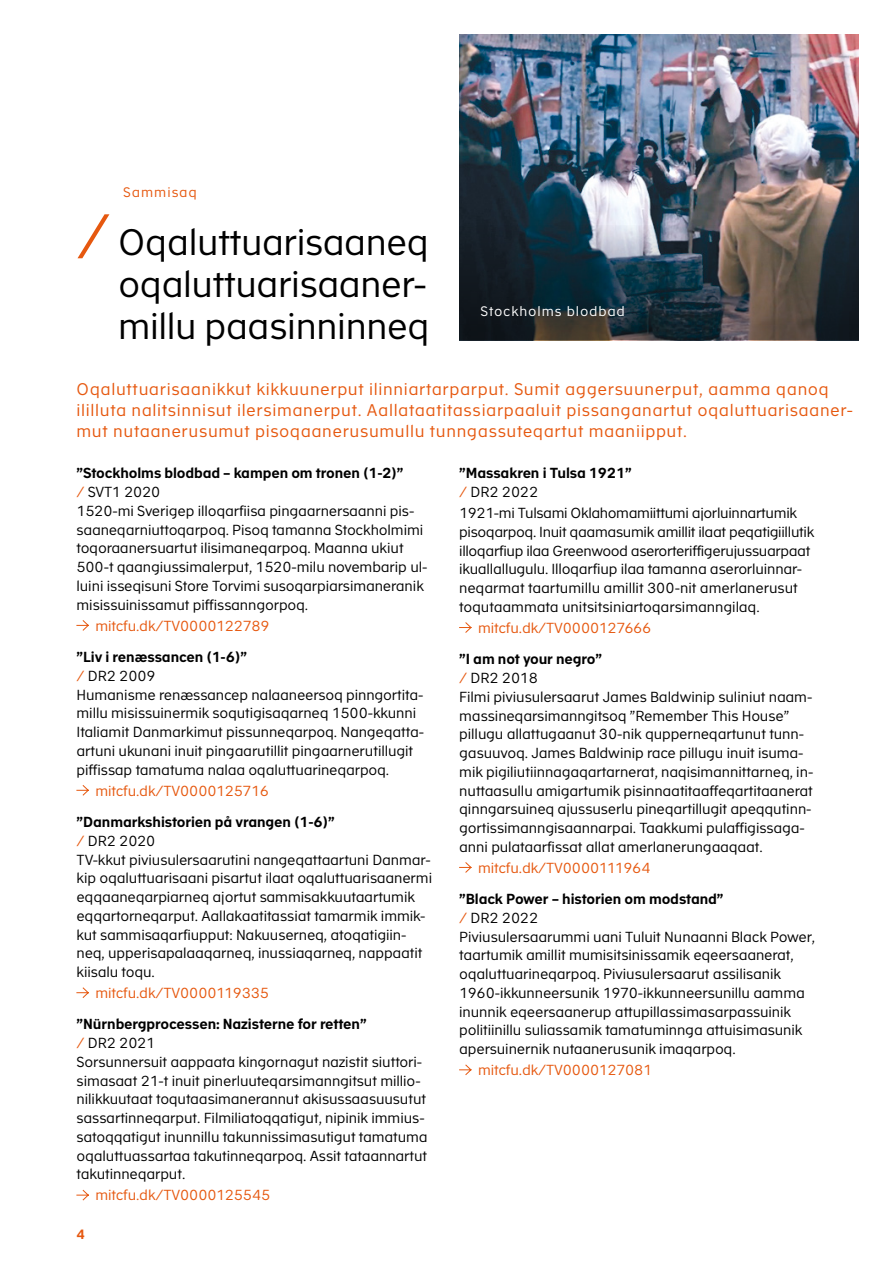
<style>
.page{position:relative;width:893px;height:1263px;background:#fff}
.page>*{position:absolute;margin:0;border:0;box-sizing:border-box;transform-origin:0 0}
.Fag_overskrift{font:36px/42px "Academy Sans";letter-spacing:-.01em;color:#000;text-align:justify}
.Kort_tekst_orange{font:16.5px/21px "Academy Sans";letter-spacing:.04em;color:#e6580f}
.Brød{font:14.25px/18.8px "Academy Sans";letter-spacing:-.005em;color:#000}
.Brød-2{font:700 14.25px/18.8px "Academy Sans";letter-spacing:-.01em;color:#000}
.LInk{font:14.25px "Academy Sans";letter-spacing:-.01em;color:#e6580f}
.Fremhævet_i_billeder{font:13.5px "Academy Sans";letter-spacing:.06em;color:#fff}
.Fag_overskrift-2{font:13.5px "Academy Sans";letter-spacing:.07em;color:#e6580f}
.t1{font:700 13.2px "Academy Sans";color:#e6580f}
.s1{font-size:60px;color:#e6580f}
.s2{font-weight:400;color:#e6580f}
.s3{font-weight:400}
</style>
<div class="page">
<svg style="left:76px;top:620px;width:13px;height:11px"></svg>
<svg style="left:76px;top:785px;width:13px;height:11px"></svg>
<svg style="left:76px;top:987px;width:13px;height:11px"></svg>
<svg style="left:76px;top:1189px;width:13px;height:12px"></svg>
<svg style="left:459px;top:622px;width:13px;height:11px"></svg>
<svg style="left:459px;top:862px;width:13px;height:11px"></svg>
<svg style="left:459px;top:1064px;width:13px;height:11px"></svg>
<img style="left:459px;top:34px;width:400px;height:192px">
<svg style="left:459px;top:226px;width:400px;height:114px;background:#343d42"></svg>
<p class="Fag_overskrift-2" style="left:123px;top:183px;width:75px">Sammisaq</p>
<p class="Fag_overskrift" style="left:118px;top:219px;width:313px;text-indent:-42px"><span class="s1">/</span> Oqaluttuarisaaneq oqaluttuarisaaner&shy;millu paasinninneq</p>
<p class="Fremhævet_i_billeder" style="left:480px;top:302px;width:146px">Stockholms blodbad</p>
<p class="Kort_tekst_orange" style="left:77px;top:378px;width:778px">Oqaluttuarisaanikkut kikkuunerput ilinniartarparput. Sumit aggersuunerput, aamma qanoq ililluta nalitsinnisut ilersimanerput. Aallataatitassiarpaaluit pissanganartut oqaluttuarisaaner&shy;mut nutaanerusumut pisoqaanerusumullu tunngassuteqartut maaniipput.</p>
<p class="Brød-2" style="left:77px;top:463px;width:328px">”Stockholms blodbad – kampen om tronen (1-2)” <span class="s2">/</span> <span class="s3">SVT1 2020</span></p>
<p class="Brød" style="left:77px;top:501px;width:352px">1520-mi Sverigep illoqarfiisa pingaarnersaanni pis&shy;saaneqarniuttoqarpoq. Pisoq tamanna Stockholmimi toqoraanersuartut ilisimaneqarpoq. Maanna ukiut 500-t qaangiussimalerput, 1520-milu novembarip ul&shy;luini isseqisuni Store Torvimi susoqarpiarsimaneranik misissuinissamut piffissanngorpoq.</p>
<p class="LInk" style="left:95px;top:615px;width:176px">mitcfu.dk/TV0000122789</p>
<p class="Brød-2" style="left:77px;top:647px;width:172px">”Liv i renæssancen (1-6)” <span class="s2">/</span> <span class="s3">DR2 2009</span></p>
<p class="Brød" style="left:77px;top:684px;width:349px">Humanisme renæssancep nalaaneersoq pinngortita&shy;millu misissuinermik soqutigisaqarneq 1500-kkunni Italiamit Danmarkimut pissunneqarpoq. Nangeqatta&shy;artuni ukunani inuit pingaarutillit pingaarnerutillugit piffissap tamatuma nalaa oqaluttuarineqarpoq.</p>
<p class="LInk" style="left:95px;top:780px;width:175px">mitcfu.dk/TV0000125716</p>
<p class="Brød-2" style="left:77px;top:812px;width:260px">”Danmarkshistorien på vrangen (1-6)” <span class="s2">/</span> <span class="s3">DR2 2020</span></p>
<p class="Brød" style="left:77px;top:849px;width:357px">TV-kkut piviusulersaarutini nangeqattaartuni Danmar&shy;kip oqaluttuarisaani pisartut ilaat oqaluttuarisaanermi eqqaaneqarpiarneq ajortut sammisakkuutaartumik eqqartorneqarput. Aallakaatitassiat tamarmik immik&shy;kut sammisaqarfiupput: Nakuuserneq, atoqatigiin&shy;neq, upperisapalaaqarneq, inussiaqarneq, nappaatit kiisalu toqu.</p>
<p class="LInk" style="left:95px;top:982px;width:175px">mitcfu.dk/TV0000119335</p>
<p class="Brød-2" style="left:77px;top:1014px;width:292px">”Nürnbergprocessen: Nazisterne for retten” <span class="s2">/</span> <span class="s3">DR2 2021</span></p>
<p class="Brød" style="left:77px;top:1051px;width:353px">Sorsunnersuit aappaata kingornagut nazistit siuttori&shy;simasaat 21-t inuit pinerluuteqarsimanngitsut millio&shy;nilikkuutaat toqutaasimanerannut akisussaasuusutut sassartinneqarput. Filmiliatoqqatigut, nipinik immius&shy;satoqqatigut inunnillu takunnissimasutigut tamatuma oqaluttuassartaa takutinneqarpoq. Assit tataannartut takutinneqarput.</p>
<p class="LInk" style="left:95px;top:1185px;width:176px">mitcfu.dk/TV0000125545</p>
<p class="t1" style="left:77px;top:1224px;width:10px">4</p>
<p class="Brød-2" style="left:459px;top:463px;width:174px">”Massakren i Tulsa 1921” <span class="s2">/</span> <span class="s3">DR2 2022</span></p>
<p class="Brød" style="left:459px;top:503px;width:357px">1921-mi Tulsami Oklahomamiittumi ajorluinnartumik pisoqarpoq. Inuit qaamasumik amillit ilaat peqatigiillutik illoqarfiup ilaa Greenwood aserorteriffigerujussuarpaat ikuallallugulu. Illoqarfiup ilaa tamanna aserorluinnar&shy;neqarmat taartumillu amillit 300-nit amerlanerusut toqutaammata unitsitsiniartoqarsimanngilaq.</p>
<p class="LInk" style="left:478px;top:617px;width:175px">mitcfu.dk/TV0000127666</p>
<p class="Brød-2" style="left:459px;top:649px;width:144px">”I am not your negro” <span class="s2">/</span> <span class="s3">DR2 2018</span></p>
<p class="Brød" style="left:459px;top:686px;width:356px">Filmi piviusulersaarut James Baldwinip suliniut naam&shy;massineqarsimanngitsoq ”Remember This House” pillugu allattugaanut 30-nik qupperneqartunut tunn&shy;gasuuvoq. James Baldwinip race pillugu inuit isuma&shy;mik pigiliutiinnagaqartarnerat, naqisimannittarneq, in&shy;nuttaasullu amigartumik pisinnaatitaaffeqartitaanerat qinngarsuineq ajussuserlu pineqartillugit apeqqutinn&shy;gortissimanngisaannarpai. Taakkumi pulaffigissaga&shy;anni pulataarfissat allat amerlanerungaaqaat.</p>
<p class="LInk" style="left:478px;top:857px;width:174px">mitcfu.dk/TV0000111964</p>
<p class="Brød-2" style="left:459px;top:889px;width:266px">”Black Power – historien om modstand” <span class="s2">/</span> <span class="s3">DR2 2022</span></p>
<p class="Brød" style="left:459px;top:926px;width:357px">Piviusulersaarummi uani Tuluit Nunaanni Black Power, taartumik amillit mumisitsinissamik eqeersaanerat, oqaluttuarineqarpoq. Piviusulersaarut assilisanik 1960-ikkunneersunik 1970-ikkunneersunillu aamma inunnik eqeersaanerup attupillassimasarpassuinik politiinillu suliassamik tamatuminnga attuisimasunik apersuinernik nutaanerusunik imaqarpoq.</p>
<p class="LInk" style="left:478px;top:1060px;width:176px">mitcfu.dk/TV0000127081</p>
</div>
